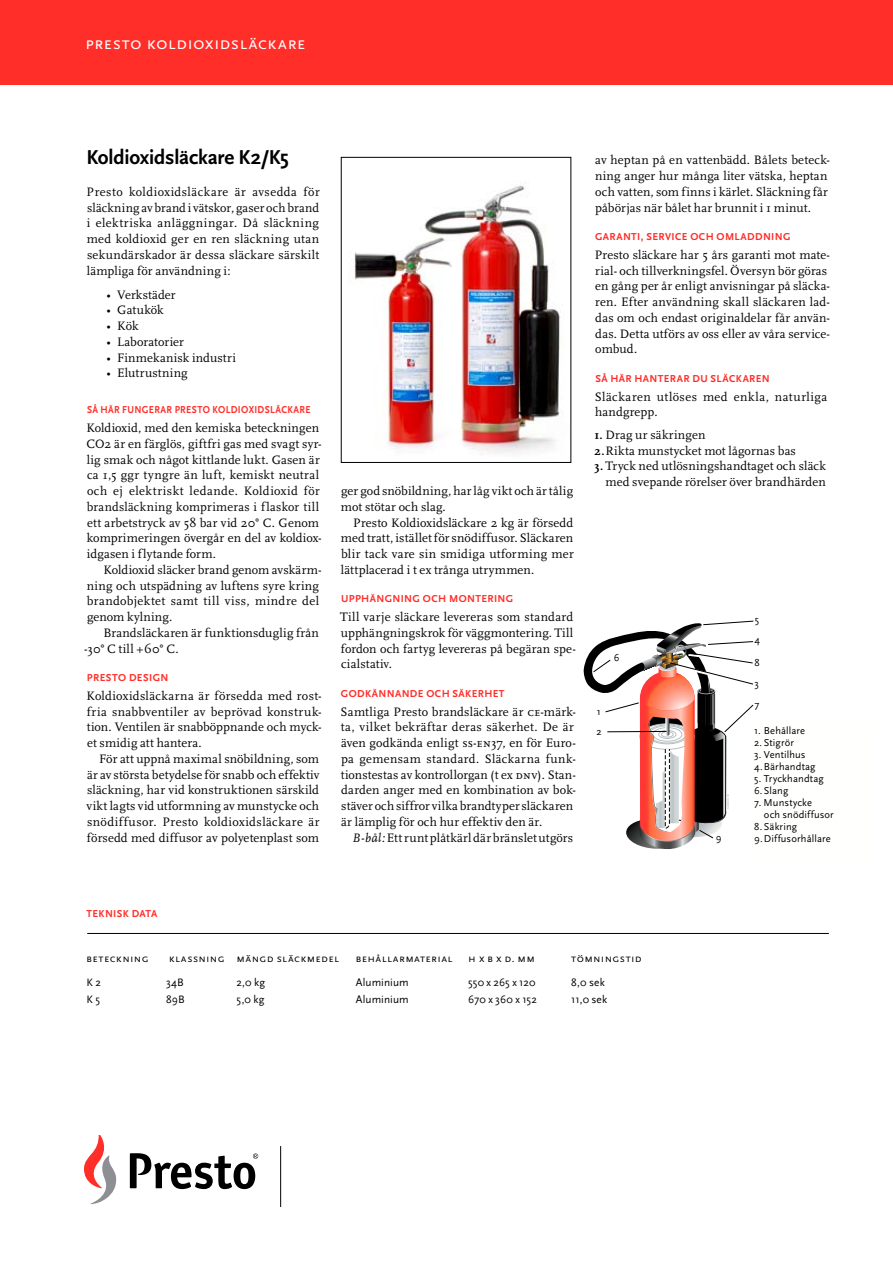
<style>
.page{position:relative;width:893px;height:1263px;background:#fff}
.page>*{position:absolute;margin:0;border:0;box-sizing:border-box;transform-origin:0 0}
.t1{font:700 21px "Scala Sans";letter-spacing:-.01em;color:#000}
.t2{font:18px "Scala Sans Caps";letter-spacing:.01em;color:#fff}
.t3{font:12.75px/15.8px "Scala";letter-spacing:.015em;color:#000}
.t4{font:12.75px/15.8px "Scala";letter-spacing:.035em;color:#000}
.t5{font:11.25px "Scala Sans";letter-spacing:.005em;color:#000}
.t6{font:11.25px "Scala Sans Caps";letter-spacing:.035em;color:#000}
.t7{font:10.5px/12px "Scala Sans";letter-spacing:.01em;color:#000}
.t8{font:700 10.5px "Scala Sans";letter-spacing:.035em;color:#ff2e29}
.t9{font:700 10.5px "Scala Sans";letter-spacing:.035em;color:#ff2e29;scale:.9 1}
.s1{font-family:"Scala Caps"}
.s2{font-style:italic}
.s3{font-weight:700}
</style>
<div class="page">
<img style="left:354px;top:182px;width:209px;height:271px">
<div style="left:341px;top:157px;width:230px;height:306px;border:1px solid #000"></div>
<div style="left:0;top:0;width:893px;height:85px;background:#ff2e29"></div>
<svg style="left:584px;top:621px;width:170px;height:228px"></svg>
<svg style="left:84px;top:1135px;width:33px;height:69px"></svg>
<svg style="left:130px;top:1153px;width:128px;height:36px"></svg>
<hr style="left:280px;top:1146px;width:1px;height:61px;background:#000">
<hr style="left:87px;top:933px;width:742px;height:1px;background:#000">
<h2 class="t2" style="left:85px;top:33px;width:222px">presto koldioxidsläckare</h2>
<h1 class="t1" style="left:86px;top:146px;width:204px">KOLDIOXIDSLÄCKARE K2/K5</h1>
<p class="t3" style="left:86px;top:184px;width:235px;text-align:justify">Presto koldioxidsläckare är avsedda för släckning av brand i vätskor, gaser ochbrand i elektriska anläggningar. Då släckning med koldioxid ger en ren släckning utan sekundärskador är dessa släckare särskilt lämpliga för användning i:</p>
<p class="t3" style="left:106px;top:287px;width:71px">• Verkstäder</p>
<p class="t3" style="left:106px;top:302px;width:59px">• Gatukök</p>
<p class="t3" style="left:106px;top:318px;width:34px">• Kök</p>
<p class="t3" style="left:106px;top:334px;width:79px">• Laboratorier</p>
<p class="t3" style="left:106px;top:350px;width:131px">• Finmekanisk industri</p>
<p class="t3" style="left:106px;top:365px;width:83px">• Elutrustning</p>
<p class="t9" style="left:87px;top:404px;width:250px">SÅ HÄR FUNGERAR PRESTO KOLDIOXIDSLÄCKARE</p>
<p class="t3" style="left:86px;top:420px;width:237px">Koldioxid, med den kemiska beteckningen CO2 är en färglös, giftfri gas med svagt syr&shy;lig smak och något kittlande lukt. Gasen är ca 1,5 ggr tyngre än luft, kemiskt neutral och ej elektriskt ledande. Koldioxid för brandsläckning komprimeras i flaskor till ett arbetstryck av 58 bar vid 20° c . Genom komprimeringen övergår en del av koldiox&shy;idgasen i flytande form.</p>
<p class="t3" style="left:87px;top:562px;width:236px;text-indent:17px">Koldioxid släcker brand genom avskärm&shy;ning och utspädning av luftens syre kring brandobjektet samt till viss, mindre del genom kylning.</p>
<p class="t3" style="left:84px;top:625px;width:237px;text-indent:19px">Brandsläckaren är funktionsduglig från -30° C till +60° C.</p>
<p class="t8" style="left:87px;top:672px;width:83px">PRESTO DESIGN</p>
<p class="t3" style="left:86px;top:688px;width:237px;text-align:justify">Koldioxidsläckarna är försedda med rost&shy;fria snabbventiler av beprövad konstruk&shy;tion. Ventilen är snabböppnande och myck&shy;et smidig att hantera.</p>
<p class="t3" style="left:87px;top:751px;width:235px;text-align:justify;text-indent:13px">För att uppnå maximal snöbildning, som är av största betydelse för snabb och effektiv släckning, har vid konstruktionen särskild vikt lagts vid utformning av munstycke och snödiffusor. Presto koldioxidsläckare är försedd med diffusor av polyetenplast som</p>
<p class="t3" style="left:341px;top:483px;width:234px">ger god snöbildning, harlåg vikt och ärtålig mot stötar och slag.</p>
<p class="t3" style="left:341px;top:515px;width:234px;text-align:justify;text-indent:12px">Presto Koldioxidsläckare 2 kg är försedd med tratt, iställetför snödiffusor. Släckaren blir tack vare sin smidiga utforming mer lättplacerad i t ex trånga utrymmen.</p>
<p class="t8" style="left:341px;top:593px;width:174px">UPPHÄNGNI NG OCH MONTERI NG</p>
<p class="t3" style="left:340px;top:609px;width:237px">Till varje släckare levereras som standard upphängningskrok för väggmontering. Till fordon och fartyg levereras på begäran spe&shy;cialstativ.</p>
<p class="t8" style="left:341px;top:688px;width:133px">GODK ÄNNANDE OCH SÄ KERHET</p>
<p class="t3" style="left:341px;top:704px;width:237px">Samtliga Presto brandsläckare är <span class="s1">ce</span>-märk&shy;ta, vilket bekräftar deras säkerhet. De är även godkända enligt <span class="s1">ss-en</span>37, en för Euro&shy;pa gemensam standard. Släckarna funk&shy;tionstestas av kontrollorgan (t ex <span class="s1">dnv</span>). Stan&shy;darden anger med en kombination av bok&shy;stäverochsiffrorvilkabrandtypersläckaren är lämplig för och hur effektiv den är.</p>
<p class="t3" style="left:352px;top:830px;width:222px"><span class="s2">B-bål:</span> Ettrunt plåtkärl där bränsletutgörs</p>
<p class="t3" style="left:595px;top:152px;width:236px">av heptan på en vattenbädd. Bålets beteck&shy;ning anger hur många liter vätska, heptan och vatten, som finns i kärlet. Släckning får påbörjas när bålet har brunnit i 1 minut.</p>
<p class="t8" style="left:595px;top:231px;width:197px">GARANTI, SERVICE OCH OMLADD NI NG</p>
<p class="t3" style="left:595px;top:247px;width:237px">Presto släckare har 5 års garanti mot mate&shy;rial- och tillverkningsfel. Översyn bör göras en gång per år enligt anvisningar på släcka&shy;ren. Efter användning skall släckaren lad&shy;das om och endast originaldelar får använ&shy;das. Detta utförs av oss eller av våra service&shy;ombud.</p>
<p class="t8" style="left:595px;top:373px;width:176px">SÅ HÄR HANTERAR DU SLÄCKAREN</p>
<p class="t4" style="left:595px;top:389px;width:234px">Släckaren utlöses med enkla, naturliga handgrepp.</p>
<p class="t3" style="left:594px;top:427px;width:203px"><span class="s3">1.</span> Drag ur säkringen<br><span class="s3">2.</span>Rikta munstycket mot lågornas bas</p>
<p class="t3" style="left:594px;top:458px;width:233px;text-align:right"><span class="s3">3.</span> Tryck ned utlösningshandtaget och släck med svepande rörelser över brandhärden</p>
<p class="t7" style="left:755px;top:613px;width:6px">5</p>
<p class="t7" style="left:614px;top:651px;width:7px">6</p>
<p class="t7" style="left:597px;top:706px;width:6px">1</p>
<p class="t7" style="left:596px;top:726px;width:7px">2</p>
<p class="t7" style="left:716px;top:832px;width:7px">9</p>
<p class="t7" style="left:754px;top:634px;width:7px">4</p>
<p class="t7" style="left:754px;top:657px;width:7px">8</p>
<p class="t7" style="left:754px;top:678px;width:6px">3</p>
<p class="t7" style="left:754px;top:698px;width:6px">7</p>
<p class="t7" style="left:754px;top:724px;width:53px">1. Behållare</p>
<p class="t7" style="left:754px;top:736px;width:41px">2. Stigrör</p>
<p class="t7" style="left:754px;top:748px;width:63px">3. Ventilhus<br>4.Bärhandtag</p>
<p class="t7" style="left:754px;top:772px;width:71px">5. Tryckhandtag<br>6.Slang</p>
<p class="t7" style="left:764px;top:796px;width:71px;text-indent:-10px">7. Munstycke<br>och snödiffusor</p>
<p class="t7" style="left:754px;top:820px;width:78px">8. Säkring<br>9.Diffusorhållare</p>
<p class="t8" style="left:87px;top:908px;width:72px">TEKNISK DATA</p>
<p class="t6" style="left:87px;top:952px;width:64px">beteckning</p>
<p class="t6" style="left:169px;top:952px;width:172px">klassning mängd släckmedel</p>
<p class="t6" style="left:356px;top:952px;width:98px">behållarmaterial</p>
<p class="t6" style="left:468px;top:952px;width:68px">hxbxd.mm</p>
<p class="t6" style="left:571px;top:952px;width:72px">tömningstid</p>
<p class="t5" style="left:87px;top:976px;width:16px">K2</p>
<p class="t5" style="left:166px;top:976px;width:19px">34B</p>
<p class="t5" style="left:237px;top:976px;width:30px">2,0 kg</p>
<p class="t5" style="left:356px;top:976px;width:54px">Aluminium</p>
<p class="t5" style="left:468px;top:976px;width:69px">550 x 265 x 120</p>
<p class="t5" style="left:571px;top:976px;width:35px">8,0 sek</p>
<p class="t5" style="left:87px;top:993px;width:15px">K5</p>
<p class="t5" style="left:166px;top:993px;width:20px">89B</p>
<p class="t5" style="left:237px;top:993px;width:30px">5,0 kg</p>
<p class="t5" style="left:356px;top:993px;width:54px">Aluminium</p>
<p class="t5" style="left:468px;top:993px;width:70px">670 x 360 x 152</p>
<p class="t5" style="left:571px;top:993px;width:37px">11,0 sek</p>
</div>
